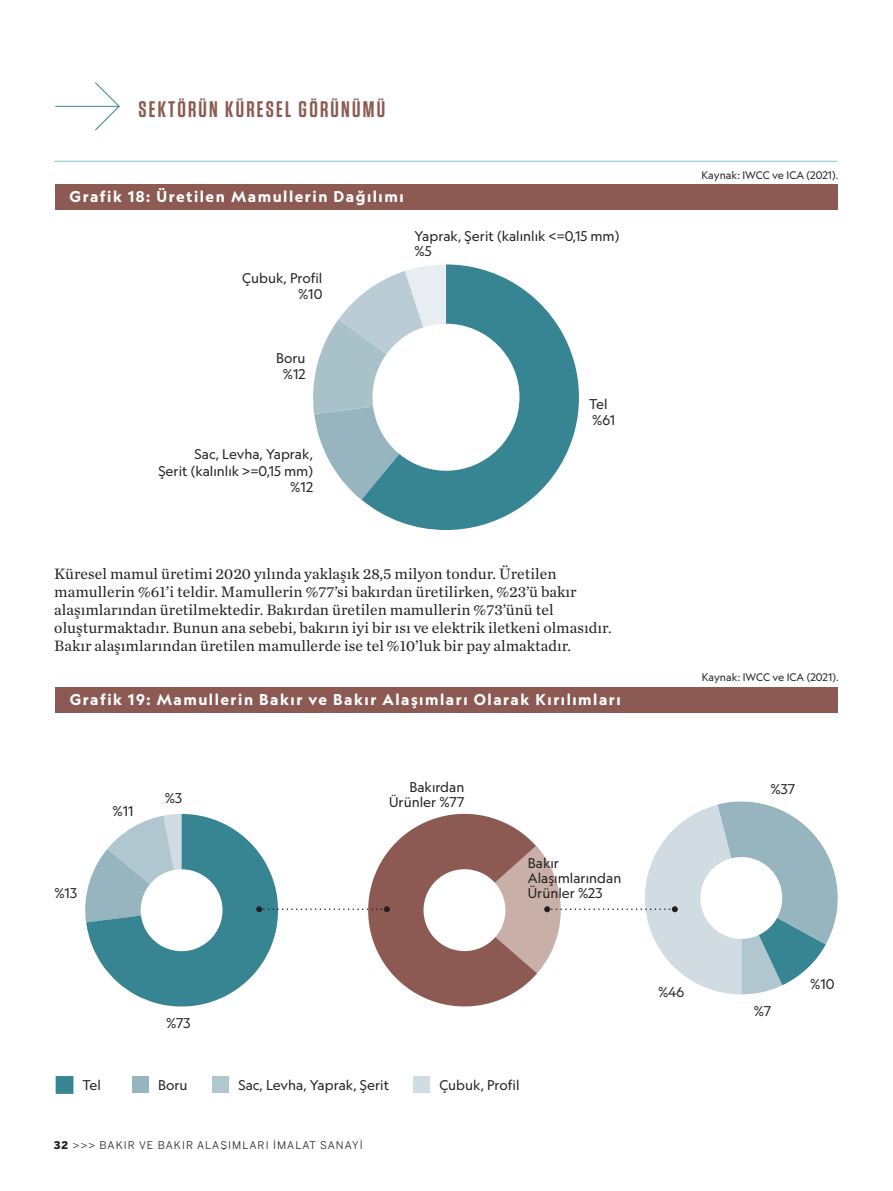
<style>
.page{position:relative;width:893px;height:1191px;background:#fff}
.page>*{position:absolute;margin:0;border:0;box-sizing:border-box;transform-origin:0 0}
.t1{font:600 22.5px "Tungsten";letter-spacing:.1em;color:#8c5a52}
.t2{font:15.75px/18px "Chronicle Text G1";letter-spacing:.005em;color:#231f20}
.t3{font:700 15px "Geograph";letter-spacing:.1em;color:#fff}
.t4{font:13.5px/15px "Geograph";color:#231f20}
.t5{font:10.5px "Geograph";letter-spacing:.005em;color:#231f20}
.t6{font:10.5px "Benton Sans";letter-spacing:.1em;color:#231f20}
.s1{font-weight:900}
</style>
<div class="page">
<hr style="left:54px;top:161px;width:784px;height:1px;background:#85c2bf">
<hr style="left:56px;top:106px;width:63px;height:1px;background:#378493">
<svg style="left:94px;top:82px;width:26px;height:49px"></svg>
<div style="left:55px;top:184px;width:782px;height:26px;background:#8c5a52"></div>
<div style="left:55px;top:686px;width:783px;height:26px;background:#8c5a52"></div>
<svg style="left:313px;top:294px;width:49px;height:206px"></svg>
<svg style="left:362px;top:264px;width:217px;height:266px;fill:#378493"></svg>
<div style="left:372px;top:324px;width:147px;height:147px;background:#fff;border-radius:50%"></div>
<div style="left:56px;top:1076px;width:17px;height:17px;background:#378493;border:2px solid #378493"></div>
<div style="left:132px;top:1076px;width:16px;height:17px;background:#96b5bf"></div>
<div style="left:212px;top:1076px;width:17px;height:17px;background:#b1c7cf"></div>
<div style="left:413px;top:1076px;width:17px;height:17px;background:#d0dce1"></div>
<svg style="left:85px;top:801px;width:753px;height:205px"></svg>
<p class="t1" style="left:139px;top:97px;width:248px">SEKTÖRÜN KÜRESEL GÖRÜNÜMÜ</p>
<p class="t3" style="left:70px;top:187px;width:335px">Grafik 18: Üretilen Mamullerin Dağılımı</p>
<p class="t4" style="left:242px;top:270px;width:82px">Çubuk, Profil</p>
<p class="t4" style="left:298px;top:287px;width:26px">%10</p>
<p class="t4" style="left:415px;top:228px;width:206px">Yaprak, Şerit (kalınlık &lt;=0,15 mm)</p>
<p class="t4" style="left:415px;top:243px;width:19px">%5</p>
<p class="t4" style="left:276px;top:350px;width:31px">Boru</p>
<p class="t4" style="left:283px;top:367px;width:24px">%12</p>
<p class="t4" style="left:195px;top:447px;width:120px">Sac, Levha, Yaprak,</p>
<p class="t4" style="left:158px;top:463px;width:156px">Şerit (kalınlık &gt;=0,15 mm)</p>
<p class="t4" style="left:290px;top:480px;width:24px">%12</p>
<p class="t4" style="left:589px;top:396px;width:20px">Tel</p>
<p class="t4" style="left:592px;top:412px;width:24px">%61</p>
<p class="t2" style="left:54px;top:563px;width:559px">Küresel mamul üretimi 2020 yılında yaklaşık 28,5 milyon tondur. Üretilen mamullerin %61’i teldir. Mamullerin %77’si bakırdan üretilirken, %23’ü bakır alaşımlarından üretilmektedir. Bakırdan üretilen mamullerin %73’ünü tel oluşturmaktadır. Bunun ana sebebi, bakırın iyi bir ısı ve elektrik iletkeni olmasıdır.<br>Bakır alaşımlarından üretilen mamullerde ise tel %10’luk bir pay almaktadır.</p>
<p class="t3" style="left:70px;top:689px;width:552px">Grafik 19: Mamullerin Bakır ve Bakır Alaşımları Olarak Kırılımları</p>
<p class="t4" style="left:54px;top:885px;width:24px">%13</p>
<p class="t4" style="left:113px;top:803px;width:23px">%11</p>
<p class="t4" style="left:165px;top:790px;width:19px">%3</p>
<p class="t4" style="left:409px;top:779px;width:57px">Bakırdan</p>
<p class="t4" style="left:389px;top:794px;width:77px">Ürünler %77</p>
<p class="t4" style="left:528px;top:855px;width:33px">Bakır</p>
<p class="t4" style="left:528px;top:870px;width:95px">Alaşımlarından<br>Ürünler %23</p>
<p class="t4" style="left:166px;top:1015px;width:26px">%73</p>
<p class="t4" style="left:82px;top:1077px;width:20px">Tel</p>
<p class="t4" style="left:158px;top:1077px;width:31px">Boru</p>
<p class="t4" style="left:238px;top:1077px;width:152px">Sac, Levha, Yaprak, Şerit</p>
<p class="t4" style="left:439px;top:1077px;width:82px">Çubuk, Profil</p>
<p class="t6" style="left:54px;top:1138px;width:310px"><span class="s1">32</span> &gt;&gt;&gt; BAKIR VE BAKIR ALAŞIMLARI İMALAT SANAYİ</p>
<p class="t5" style="left:702px;top:169px;width:138px">Kaynak: IWCC ve ICA (2021).</p>
<p class="t5" style="left:702px;top:671px;width:138px">Kaynak: IWCC ve ICA (2021).</p>
<p class="t4" style="left:771px;top:781px;width:26px">%37</p>
<p class="t4" style="left:658px;top:984px;width:28px">%46</p>
<p class="t4" style="left:754px;top:1003px;width:19px">%7</p>
<p class="t4" style="left:810px;top:976px;width:26px">%10</p>
</div>
